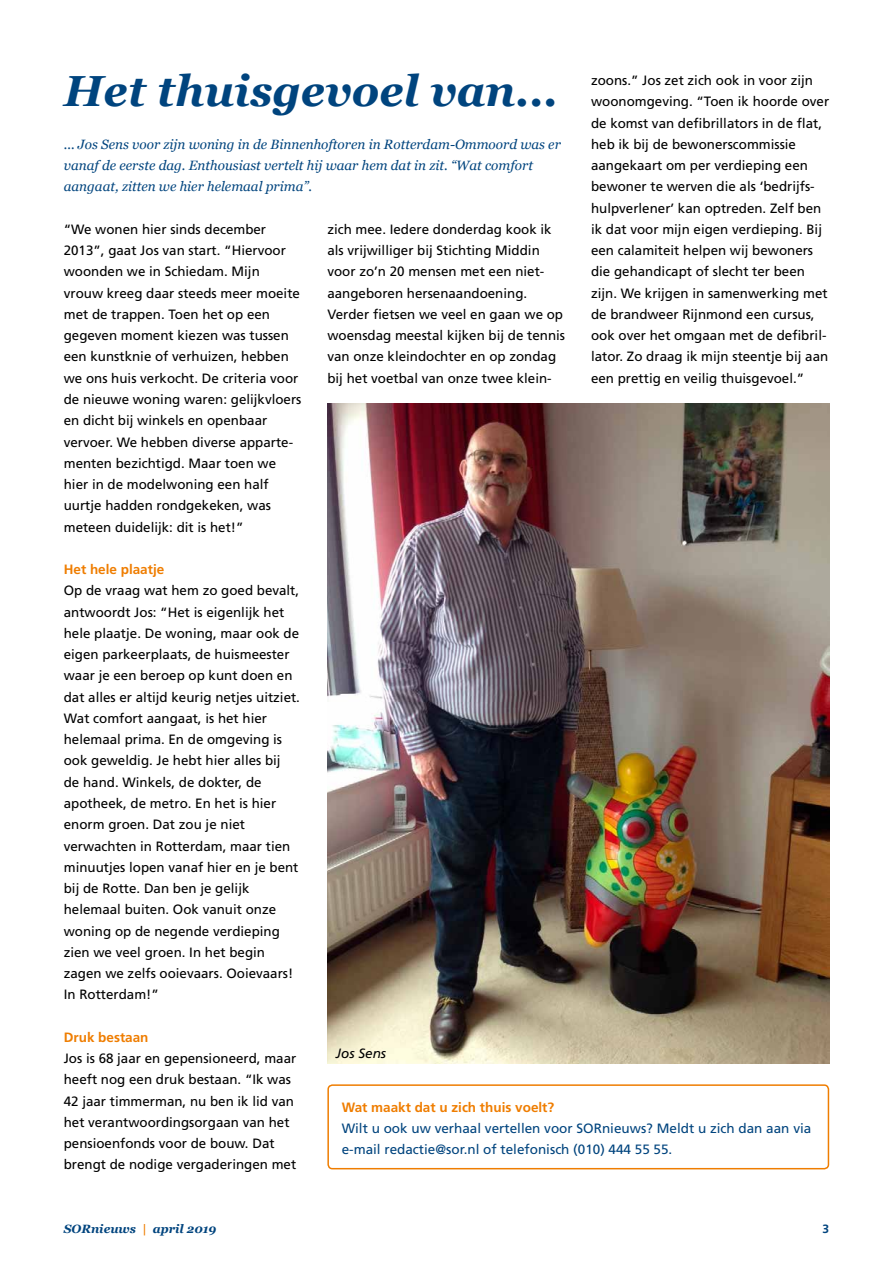
<style>
.page{position:relative;width:893px;height:1263px;background:#fff}
.page>*{position:absolute;margin:0;border:0;box-sizing:border-box;transform-origin:0 0}
.t1{font:italic 700 43.5px "Georgia";color:#00447e}
.t2{font:13.5px/21.3px "Frutiger LT Std";color:#000}
.t3{font:italic 13.5px/21.3px "Georgia";color:#00447e}
.t4{font:13.5px/21.3px "Frutiger LT Std";color:#00447e}
.t5{font:700 13.5px "Frutiger LT Std";color:#ef7d00}
.t6{font:italic 13.5px "Frutiger LT Std";color:#000}
.t7{font:italic 700 12px "Georgia";color:#00447e}
.t8{font:700 12px "Frutiger LT Std";color:#00447e}
.s1{color:#ef7d00}
</style>
<div class="page">
<img style="left:327px;top:404px;width:502px;height:659px">
<div style="left:327px;top:1084px;width:502px;height:85px;border:2px solid #ef7d00;border-radius:4px"></div>
<h1 class="t1" style="left:64px;top:59px;width:496px">Het thuisgevoel van...</h1>
<p class="t3" style="left:64px;top:133px;width:499px">... Jos Sens voor zijn woning in de Binnenhoftoren in Rotterdam-Ommoord was er vanaf de eerste dag. Enthousiast vertelt hij waar hem dat in zit. “Wat comfort aangaat, zitten we hier helemaal prima”.</p>
<p class="t2" style="left:64px;top:219px;width:239px">“We wonen hier sinds december 2013”, gaat Jos van start. “Hiervoor woonden we in Schiedam. Mijn vrouw kreeg daar steeds meer moeite met de trappen. Toen het op een gegeven moment kiezen was tussen een kunstknie of verhuizen, hebben we ons huis verkocht. De criteria voor de nieuwe woning waren: gelijkvloers en dicht bij winkels en openbaar vervoer. We hebben diverse apparte&shy;menten bezichtigd. Maar toen we hier in de modelwoning een half uurtje hadden rondgekeken, was meteen duidelijk: dit is het!”</p>
<p class="t5" style="left:64px;top:561px;width:102px">Het hele plaatje</p>
<p class="t2" style="left:64px;top:580px;width:238px">Op de vraag wat hem zo goed bevalt, antwoordt Jos: “Het is eigenlijk het hele plaatje. De woning, maar ook de eigen parkeerplaats, de huismeester waar je een beroep op kunt doen en dat alles er altijd keurig netjes uitziet.<br>Wat comfort aangaat, is het hier helemaal prima. En de omgeving is ook geweldig. Je hebt hier alles bij<br>de hand. Winkels, de dokter, de apotheek, de metro. En het is hier enorm groen. Dat zou je niet verwachten in Rotterdam, maar tien minuutjes lopen vanaf hier en je bent bij de Rotte. Dan ben je gelijk helemaal buiten. Ook vanuit onze woning op de negende verdieping zien we veel groen. In het begin zagen we zelfs ooievaars. Ooievaars!<br>In Rotterdam!”</p>
<p class="t5" style="left:64px;top:1029px;width:86px">Druk bestaan</p>
<p class="t2" style="left:64px;top:1048px;width:234px">Jos is 68 jaar en gepensioneerd, maar heeft nog een druk bestaan. “Ik was 42 jaar timmerman, nu ben ik lid van het verantwoordingsorgaan van het pensioenfonds voor de bouw. Dat brengt de nodige vergaderingen met</p>
<p class="t2" style="left:591px;top:70px;width:240px">zoons.” Jos zet zich ook in voor zijn woonomgeving. “Toen ik hoorde over de komst van defibrillators in de flat, heb ik bij de bewonerscommissie aangekaart om per verdieping een bewoner te werven die als ‘bedrijfs&shy;hulpverlener’ kan optreden. Zelf ben ik dat voor mijn eigen verdieping. Bij een calamiteit helpen wij bewoners die gehandicapt of slecht ter been zijn. We krijgen in samenwerking met de brandweer Rijnmond een cursus, ook over het omgaan met de defibril&shy;lator. Zo draag ik mijn steentje bij aan een prettig en veilig thuisgevoel.”</p>
<p class="t2" style="left:327px;top:219px;width:239px">zich mee. Iedere donderdag kook ik als vrijwilliger bij Stichting Middin voor zo’n 20 mensen met een niet&shy;aangeboren hersenaandoening.<br>Verder fietsen we veel en gaan we op woensdag meestal kijken bij de tennis van onze kleindochter en op zondag bij het voetbal van onze twee klein-</p>
<p class="t6" style="left:336px;top:1045px;width:52px">Jos Sens</p>
<p class="t5" style="left:342px;top:1099px;width:214px">Wat maakt dat u zich thuis voelt?</p>
<p class="t4" style="left:342px;top:1118px;width:471px">Wilt u ook uw verhaal vertellen voor SORnieuws? Meldt u zich dan aan via e-mail redactie@sor.nl of telefonisch (010) 444 55 55.</p>
<p class="t7" style="left:64px;top:1220px;width:154px">SORnieuws <span class="s1">|</span> april 2019</p>
<p class="t8" style="left:822px;top:1222px;width:8px">3</p>
</div>
